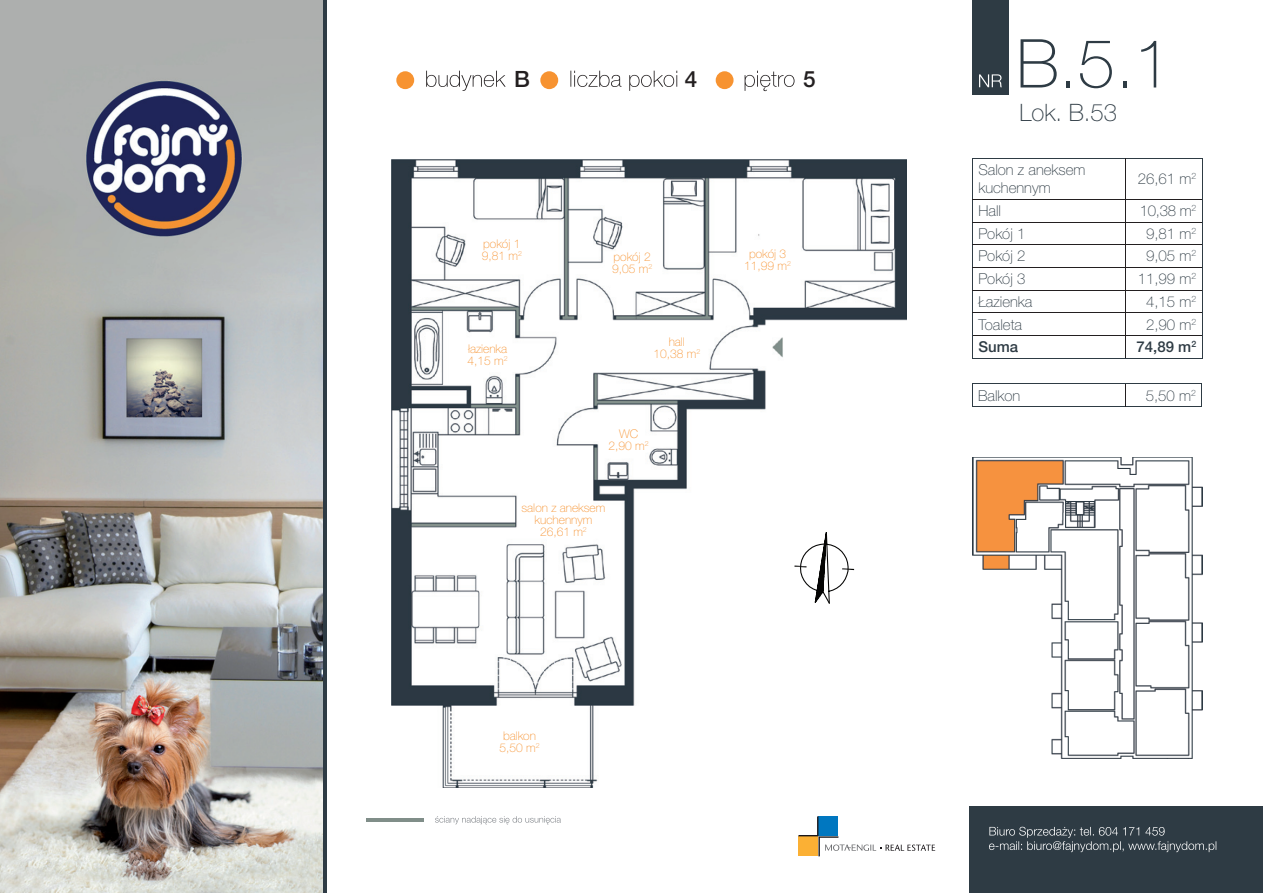
<style>
.page{position:relative;width:1263px;height:893px;background:#fff}
.page>*{position:absolute;margin:0;border:0;box-sizing:border-box;transform-origin:0 0}
.t1{font:100 67.5px "Helvetica Neue LT Pro";color:#2e3b44}
.t2{font:100 24px "Helvetica Neue LT Pro";color:#2e3b44}
.t3{font:500 22.5px "Helvetica Neue LT Pro";color:#231f20}
.t4{font:100 15px/18px "Helvetica Neue LT Pro";color:#2e3b44}
.t5{font:500 15px "Helvetica Neue LT Pro";color:#2e3b44}
.t6{font:100 12px/12px "Helvetica Neue LT Pro";color:#f79331;text-align:center}
</style>
<div class="page">
<img style="left:0;top:0;width:323px;height:893px">
<hr style="left:323px;top:0;width:3px;height:893px;background:#2e3b44">
<div style="left:972px;top:0;width:36px;height:95px;background:#2e3b44"></div>
<div style="left:396px;top:71px;width:18px;height:18px;background:#f79331;border-radius:50%"></div>
<div style="left:540px;top:71px;width:18px;height:18px;background:#f79331;border-radius:50%"></div>
<div style="left:716px;top:71px;width:17px;height:18px;background:#f79331;border-radius:50%"></div>
<svg style="left:426px;top:71px;width:80px;height:20px"></svg>
<svg style="left:570px;top:71px;width:107px;height:20px"></svg>
<svg style="left:979px;top:74px;width:23px;height:13px"></svg>
<div style="left:970px;top:806px;width:293px;height:87px;background:#2e3b44"></div>
<hr style="left:366px;top:818px;width:57px;height:3px;background:#808e89">
<svg style="left:435px;top:816px;width:126px;height:8px"></svg>
<svg style="left:798px;top:816px;width:137px;height:40px"></svg>
<svg style="left:989px;top:827px;width:227px;height:25px"></svg>
<svg style="left:745px;top:71px;width:49px;height:20px"></svg>
<img style="left:391px;top:159px;width:515px;height:629px">
<hr style="left:972px;top:158px;width:154px;height:1px;background:#2e3b44">
<hr style="left:972px;top:159px;width:1px;height:40px;background:#2e3b44">
<hr style="left:1126px;top:158px;width:76px;height:1px;background:#2e3b44">
<hr style="left:1202px;top:159px;width:1px;height:40px;background:#2e3b44">
<hr style="left:1125px;top:159px;width:1px;height:40px;background:#231f20">
<hr style="left:973px;top:199px;width:153px;height:1px;background:#231f20">
<hr style="left:1126px;top:199px;width:76px;height:1px;background:#231f20">
<hr style="left:973px;top:222px;width:153px;height:1px;background:#231f20">
<hr style="left:1126px;top:222px;width:76px;height:1px;background:#231f20">
<hr style="left:973px;top:245px;width:153px;height:1px;background:#231f20">
<hr style="left:1126px;top:245px;width:76px;height:1px;background:#231f20">
<hr style="left:973px;top:267px;width:153px;height:1px;background:#231f20">
<hr style="left:1126px;top:267px;width:76px;height:1px;background:#231f20">
<hr style="left:973px;top:290px;width:153px;height:1px;background:#231f20">
<hr style="left:1126px;top:290px;width:76px;height:1px;background:#231f20">
<hr style="left:973px;top:313px;width:153px;height:1px;background:#231f20">
<hr style="left:1126px;top:313px;width:76px;height:1px;background:#231f20">
<hr style="left:973px;top:335px;width:153px;height:1px;background:#231f20">
<hr style="left:1126px;top:335px;width:76px;height:1px;background:#231f20">
<svg style="left:1125px;top:200px;width:1px;height:158px"></svg>
<svg style="left:972px;top:199px;width:1px;height:159px"></svg>
<svg style="left:1202px;top:199px;width:1px;height:159px"></svg>
<hr style="left:972px;top:358px;width:154px;height:1px;background:#2e3b44">
<hr style="left:1126px;top:358px;width:76px;height:1px;background:#2e3b44">
<svg style="left:794px;top:532px;width:60px;height:71px"></svg>
<hr style="left:972px;top:384px;width:153px;height:1px;background:#2e3b44">
<svg style="left:972px;top:385px;width:1px;height:21px"></svg>
<hr style="left:1125px;top:384px;width:77px;height:1px;background:#2e3b44">
<hr style="left:972px;top:406px;width:153px;height:1px;background:#2e3b44">
<hr style="left:1125px;top:406px;width:77px;height:1px;background:#2e3b44">
<svg style="left:1125px;top:384px;width:1px;height:22px"></svg>
<img style="left:973px;top:457px;width:229px;height:302px">
<h3 class="t3" style="left:514px;top:65px;width:17px">B</h3>
<p class="t6" style="left:482px;top:238px;width:42px;text-align:left">pokój 1<br>9,81 m<sup>2</sup></p>
<p class="t6" style="left:467px;top:343px;width:42px;text-align:left">łazienka<br>4,15 m<sup>2</sup></p>
<h3 class="t3" style="left:685px;top:65px;width:14px">4</h3>
<h3 class="t3" style="left:803px;top:65px;width:14px">5</h3>
<p class="t6" style="left:612px;top:250px;width:42px;text-align:left">pokój 2<br>9,05 m<sup>2</sup></p>
<p class="t6" style="left:744px;top:247px;width:48px">pokój 3<br>11,99 m<sup>2</sup></p>
<p class="t6" style="left:653px;top:336px;width:48px">hall<br>10,38 m<sup>2</sup></p>
<p class="t6" style="left:609px;top:427px;width:42px">WC<br>2,90 m<sup>2</sup></p>
<p class="t6" style="left:521px;top:502px;width:85px">salon z aneksem kuchennym<br>26,61 m<sup>2</sup></p>
<p class="t6" style="left:499px;top:730px;width:42px">balkon<br>5,50 m<sup>2</sup></p>
<h1 class="t1" style="left:1016px;top:25px;width:157px">B.5.1</h1>
<h2 class="t2" style="left:1019px;top:99px;width:99px">Lok. B.53</h2>
<p class="t4" style="left:978px;top:161px;width:108px">Salon z aneksem kuchennym</p>
<p class="t4" style="left:1138px;top:170px;width:60px">26,61 m<sup>2</sup></p>
<p class="t4" style="left:978px;top:202px;width:24px">Hall</p>
<p class="t4" style="left:1140px;top:202px;width:58px">10,38 m<sup>2</sup></p>
<p class="t4" style="left:978px;top:224px;width:48px">Pokój 1</p>
<p class="t4" style="left:1146px;top:224px;width:52px">9,81 m<sup>2</sup></p>
<p class="t4" style="left:978px;top:247px;width:48px">Pokój 2</p>
<p class="t4" style="left:1146px;top:247px;width:52px">9,05 m<sup>2</sup></p>
<p class="t4" style="left:978px;top:270px;width:48px">Pokój 3</p>
<p class="t4" style="left:1138px;top:270px;width:60px">11,99 m<sup>2</sup></p>
<p class="t4" style="left:978px;top:292px;width:55px">Łazienka</p>
<p class="t4" style="left:1146px;top:292px;width:52px">4,15 m<sup>2</sup></p>
<p class="t4" style="left:978px;top:315px;width:45px">Toaleta</p>
<p class="t4" style="left:1146px;top:315px;width:52px">2,90 m<sup>2</sup></p>
<p class="t5" style="left:978px;top:338px;width:41px">Suma</p>
<p class="t5" style="left:1136px;top:338px;width:61px">74,89 m<sup>2</sup></p>
<p class="t4" style="left:978px;top:386px;width:44px">Balkon</p>
<p class="t4" style="left:1146px;top:386px;width:52px">5,50 m<sup>2</sup></p>
</div>
